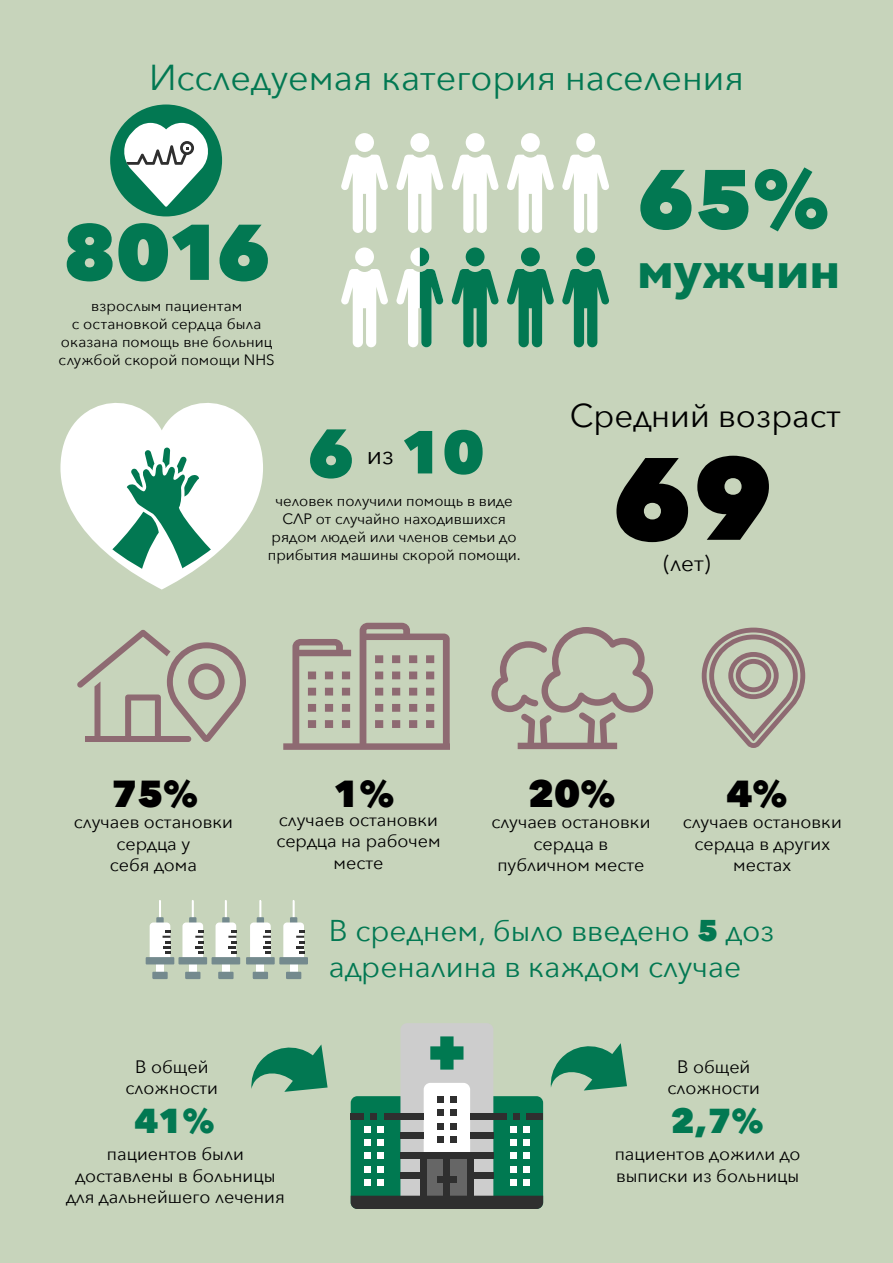
<style>
.page{position:relative;width:893px;height:1263px;background:#c7d4bb}
.page>*{position:absolute;margin:0;border:0;box-sizing:border-box;transform-origin:0 0}
.t1{font:800 115.5px "Avenir Next";color:#000}
.t2{font:800 82.5px "Avenir Next";color:#027852}
.t3{font:800 78px "Avenir Next";color:#027852}
.t4{font:800 67.5px "Avenir Next";color:#027852}
.t5{font:800 60px "Avenir Next";color:#027852}
.t6{font:700 49.5px "Avenir Next";color:#027852}
.t7{font:800 37.5px "Avenir Next";color:#000}
.t8{font:36px "Avenir Next";color:#027852}
.t9{font:800 34.5px "Avenir Next";color:#027852}
.t10{font:33px "Avenir Next";color:#000}
.t11{font:30px/36px "Avenir Next";color:#027852}
.t12{font:25.5px "Avenir Next";color:#000}
.t13{font:22.5px "Avenir Next";color:#000}
.t14{font:18px/21.6px "Avenir Next";color:#000;text-align:center}
.t15{font:15px/18px "Avenir Next";color:#000;text-align:center}
.s1{font-weight:800}
</style>
<div class="page">
<div style="left:110px;top:104px;width:112px;height:112px;background:#027852;border-radius:50%"></div>
<svg style="left:122px;top:123px;width:88px;height:84px"></svg>
<svg style="left:341px;top:155px;width:47px;height:78px"></svg>
<div style="left:355px;top:133px;width:19px;height:19px;background:#fff;border-radius:50%"></div>
<svg style="left:396px;top:155px;width:48px;height:78px"></svg>
<div style="left:410px;top:133px;width:19px;height:19px;background:#fff;border-radius:50%"></div>
<svg style="left:451px;top:155px;width:48px;height:78px"></svg>
<div style="left:466px;top:133px;width:19px;height:19px;background:#fff;border-radius:50%"></div>
<svg style="left:507px;top:155px;width:47px;height:78px"></svg>
<div style="left:521px;top:133px;width:19px;height:19px;background:#fff;border-radius:50%"></div>
<svg style="left:562px;top:155px;width:47px;height:78px"></svg>
<div style="left:576px;top:133px;width:19px;height:19px;background:#fff;border-radius:50%"></div>
<svg style="left:341px;top:269px;width:47px;height:78px"></svg>
<div style="left:355px;top:247px;width:19px;height:19px;background:#fff;border-radius:50%"></div>
<svg style="left:451px;top:269px;width:48px;height:78px"></svg>
<div style="left:466px;top:247px;width:19px;height:19px;background:#027852;border-radius:50%"></div>
<svg style="left:507px;top:269px;width:47px;height:78px"></svg>
<div style="left:521px;top:247px;width:19px;height:19px;background:#027852;border-radius:50%"></div>
<svg style="left:562px;top:269px;width:47px;height:78px"></svg>
<div style="left:576px;top:247px;width:19px;height:19px;background:#027852;border-radius:50%"></div>
<svg style="left:396px;top:247px;width:48px;height:100px"></svg>
<svg style="left:60px;top:403px;width:203px;height:186px"></svg>
<svg style="left:77px;top:629px;width:169px;height:113px"></svg>
<svg style="left:283px;top:623px;width:167px;height:127px"></svg>
<svg style="left:491px;top:627px;width:162px;height:122px"></svg>
<svg style="left:701px;top:627px;width:105px;height:121px"></svg>
<svg style="left:189px;top:964px;width:7px;height:8px"></svg>
<svg style="left:185px;top:972px;width:15px;height:7px"></svg>
<svg style="left:222px;top:964px;width:8px;height:8px"></svg>
<svg style="left:218px;top:972px;width:16px;height:7px"></svg>
<svg style="left:257px;top:964px;width:7px;height:8px"></svg>
<svg style="left:253px;top:972px;width:15px;height:7px"></svg>
<svg style="left:290px;top:964px;width:7px;height:8px"></svg>
<svg style="left:246px;top:900px;width:62px;height:64px"></svg>
<svg style="left:286px;top:972px;width:15px;height:7px"></svg>
<div style="left:400px;top:1023px;width:93px;height:186px;background:#cdcdcd;border-radius:7px"></div>
<svg style="left:430px;top:1036px;width:33px;height:33px"></svg>
<svg style="left:351px;top:1083px;width:192px;height:126px"></svg>
<svg style="left:251px;top:1044px;width:77px;height:48px"></svg>
<svg style="left:550px;top:1043px;width:77px;height:47px"></svg>
<svg style="left:156px;top:964px;width:8px;height:8px"></svg>
<svg style="left:146px;top:900px;width:94px;height:64px"></svg>
<svg style="left:152px;top:972px;width:16px;height:7px"></svg>
<h3 class="t8" style="left:149px;top:47px;width:596px">Исследуемая категория населения</h3>
<h3 class="t3" style="left:62px;top:204px;width:210px">8016</h3>
<p class="t15" style="left:59px;top:296px;width:218px">взрослым пациентам<br>с остановкой сердца была оказана помощь вне больниц службой скорой помощи NHS</p>
<h3 class="t4" style="left:307px;top:412px;width:49px">6</h3>
<h3 class="t12" style="left:367px;top:434px;width:29px">из</h3>
<h3 class="t5" style="left:401px;top:415px;width:85px">10</h3>
<p class="t15" style="left:268px;top:491px;width:254px">человек получили помощь в виде<br>СЛР от случайно находившихся рядом людей или членов семьи до прибытия машины скорой помощи.</p>
<h2 class="t2" style="left:637px;top:148px;width:194px">65%</h2>
<h3 class="t6" style="left:637px;top:228px;width:205px">мужчин</h3>
<h3 class="t10" style="left:570px;top:388px;width:272px">Средний возраст</h3>
<h1 class="t1" style="left:612px;top:428px;width:163px">69</h1>
<p class="t13" style="left:663px;top:544px;width:49px">(лет)</p>
<h3 class="t7" style="left:111px;top:770px;width:89px">75%</h3>
<h3 class="t7" style="left:333px;top:770px;width:63px">1%</h3>
<h3 class="t7" style="left:528px;top:770px;width:89px">20%</h3>
<h3 class="t7" style="left:726px;top:770px;width:63px">4%</h3>
<p class="t14" style="left:74px;top:810px;width:161px">случаев остановки сердца у<br>себя дома</p>
<p class="t14" style="left:276px;top:808px;width:166px">случаев остановки сердца на рабочем месте</p>
<p class="t14" style="left:491px;top:810px;width:161px">случаев остановки сердца в публичном месте</p>
<p class="t14" style="left:683px;top:810px;width:161px">случаев остановки сердца в других местах</p>
<h3 class="t11" style="left:329px;top:911px;width:447px">В среднем, было введено <span class="s1">5</span> доз адреналина в каждом случае</h3>
<p class="t14" style="left:126px;top:1055px;width:94px">В общей сложности</p>
<p class="t14" style="left:667px;top:1055px;width:94px">В общей сложности</p>
<h3 class="t9" style="left:134px;top:1100px;width:82px">41%</h3>
<p class="t14" style="left:66px;top:1142px;width:220px">пациентов были доставлены в больницы для дальнейшего лечения</p>
<h3 class="t9" style="left:671px;top:1100px;width:94px">2,7%</h3>
<p class="t14" style="left:615px;top:1142px;width:187px;text-align:left">пациентов дожили до выписки из больницы</p>
</div>
